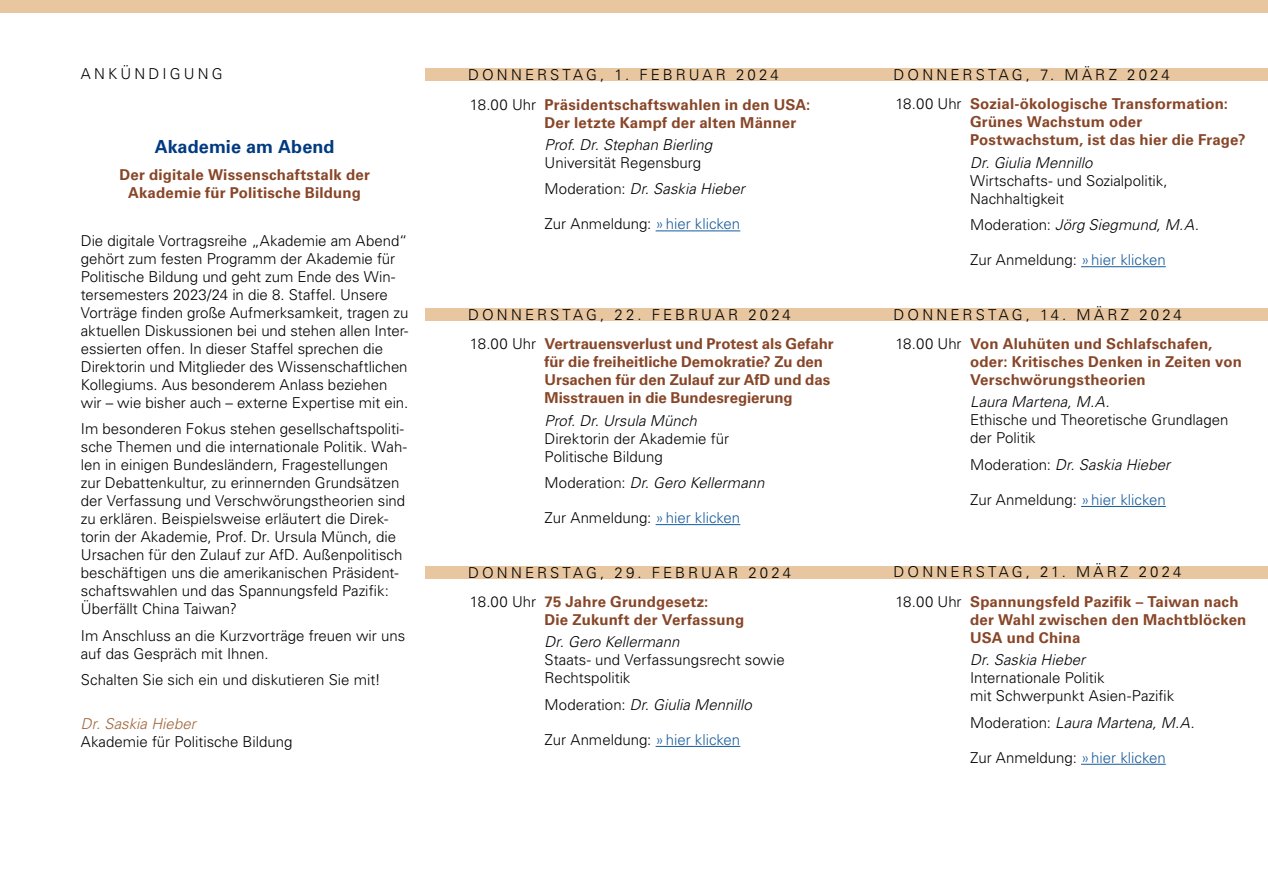
<style>
.page{position:relative;width:1268px;height:893px;background:#fff}
.page>*{position:absolute;margin:0;border:0;box-sizing:border-box;transform-origin:0 0}
.t1{font:700 18px "Univers LT Std";letter-spacing:.005em;color:#003a80}
.t2{font:300 15px/18px "Univers LT Std";color:#000}
.t3{font:700 15px/18px "Univers LT Std";letter-spacing:.01em;color:#884628}
.t4{font:italic 300 15px "Univers LT Std";color:#000}
.t5{font:300 15px/29.5px "Univers LT Std";letter-spacing:.205em;color:#000}
.t6{font:300 15px/29.5px "Univers LT Std";letter-spacing:.21em;color:#000}
.t7{font:italic 300 15px "Univers LT Std";letter-spacing:.005em;color:#a06438}
.s1{font-weight:700;color:#884628}
.s2{font-style:italic}
.s3{color:#165b9a}
.s4{font-weight:300;color:#000}
.s5{font-style:normal}
</style>
<div class="page">
<div style="left:0;top:0;width:1267px;height:13px;background:#e8c69f"></div>
<div style="left:425px;top:68px;width:425px;height:13px;background:#e8c69f"></div>
<hr style="left:655px;top:231px;width:85px;height:1px;background:#165b9a">
<div style="left:850px;top:68px;width:417px;height:13px;background:#e8c69f"></div>
<hr style="left:1080px;top:266px;width:85px;height:1px;background:#165b9a">
<div style="left:425px;top:308px;width:425px;height:13px;background:#e8c69f"></div>
<hr style="left:655px;top:524px;width:85px;height:1px;background:#165b9a">
<div style="left:425px;top:566px;width:425px;height:12px;background:#e8c69f"></div>
<hr style="left:655px;top:746px;width:85px;height:1px;background:#165b9a">
<div style="left:850px;top:308px;width:417px;height:13px;background:#e8c69f"></div>
<hr style="left:1080px;top:506px;width:85px;height:1px;background:#165b9a">
<div style="left:850px;top:566px;width:417px;height:12px;background:#e8c69f"></div>
<hr style="left:1080px;top:764px;width:85px;height:1px;background:#165b9a">
<p class="t6" style="left:81px;top:59px;width:143px">ANKÜNDIGUNG</p>
<p class="t1" style="left:155px;top:136px;width:181px">Akademie am Abend</p>
<p class="t3" style="left:119px;top:166px;width:252px;text-align:center">Der digitale Wissenschaftstalk der<br>Akademie für Politische Bildung</p>
<p class="t2" style="left:81px;top:231px;width:329px">Die digitale Vortragsreihe „Akademie am Abend“ gehört zum festen Programm der Akademie für Politische Bildung und geht zum Ende des Win&shy;tersemesters 2023/24 in die 8. Staffel. Unsere Vorträge finden große Aufmerksamkeit, tragen zu aktuellen Diskussionen bei und stehen allen Inter&shy;essierten offen. In dieser Staffel sprechen die Direktorin und Mitglieder des Wissenschaftlichen Kollegiums. Aus besonderem Anlass beziehen wir – wie bisher auch – externe Expertise mit ein.</p>
<p class="t2" style="left:81px;top:420px;width:327px">Im besonderen Fokus stehen gesellschaftspoliti&shy;sche Themen und die internationale Politik. Wah&shy;len in einigen Bundesländern, Fragestellungen zur Debattenkultur, zu erinnernden Grundsätzen der Verfassung und Verschwörungstheorien sind zu erklären. Beispielsweise erläutert die Direk&shy;torin der Akademie, Prof. Dr. Ursula Münch, die Ursachen für den Zulauf zur AfD. Außenpolitisch beschäftigen uns die amerikanischen Präsident&shy;schaftswahlen und das Spannungsfeld Pazifik:<br>Überfällt China Taiwan?</p>
<p class="t2" style="left:81px;top:626px;width:326px">Im Anschluss an die Kurzvorträge freuen wir uns auf das Gespräch mit Ihnen.</p>
<p class="t2" style="left:81px;top:671px;width:301px">Schalten Sie sich ein und diskutieren Sie mit!</p>
<p class="t7" style="left:81px;top:714px;width:116px">Dr. Saskia Hieber</p>
<p class="t2" style="left:81px;top:732px;width:213px">Akademie für Politische Bildung</p>
<p class="t5" style="left:468px;top:60px;width:344px">DONNERSTAG, 1. FEBRUAR 2024<br>18.00 Uhr <span class="s1">Präsidentschaftswahlen in den USA:</span></p>
<p class="t3" style="left:544px;top:113px;width:253px">Der letzte Kampf der alten Männer</p>
<p class="t4" style="left:544px;top:136px;width:169px">Prof. Dr. Stephan Bierling</p>
<p class="t2" style="left:544px;top:149px;width:201px;line-height:26.5px">Universität Regensburg<br>Moderation: <span class="s2">Dr. Saskia Hieber</span></p>
<p class="t2" style="left:544px;top:215px;width:197px">Zur Anmeldung: <span class="s3">»hier klicken</span></p>
<p class="t3" style="left:468px;top:300px;width:367px;line-height:29.5px"><span class="s4">DONNERSTAG, 22. FEBRUAR 2024<br>18.00 Uhr</span> Vertrauensverlust und Protest als Gefahr</p>
<p class="t3" style="left:544px;top:353px;width:287px">für die freiheitliche Demokratie? Zu den<br>Ursachen für den Zulauf zur AfD und das<br>Misstrauen in die Bundesregierung</p>
<p class="t4" style="left:544px;top:411px;width:154px">Prof. Dr. Ursula Münch</p>
<p class="t2" style="left:544px;top:429px;width:186px">Direktorin der Akademie für<br>Politische Bildung</p>
<p class="t4" style="left:544px;top:474px;width:221px"><span class="s5">Moderation:</span> Dr. Gero Kellermann</p>
<p class="t2" style="left:544px;top:509px;width:197px">Zur Anmeldung: <span class="s3">»hier klicken</span></p>
<p class="t5" style="left:468px;top:558px;width:324px">DONNERSTAG, 29. FEBRUAR 2024<br>18.00 Uhr <span class="s1">75 Jahre Grundgesetz:</span></p>
<p class="t3" style="left:544px;top:611px;width:201px">Die Zukunft der Verfassung</p>
<p class="t4" style="left:544px;top:633px;width:136px">Dr. Gero Kellermann</p>
<p class="t2" style="left:544px;top:651px;width:242px">Staats- und Verfassungsrecht sowie<br>Rechtspolitik</p>
<p class="t4" style="left:544px;top:695px;width:209px"><span class="s5">Moderation:</span> Dr. Giulia Mennillo</p>
<p class="t2" style="left:544px;top:731px;width:197px">Zur Anmeldung: <span class="s3">»hier klicken</span></p>
<p class="t3" style="left:893px;top:60px;width:336px;line-height:29.5px"><span class="s4">DONNERSTAG, 7. MÄRZ 2024<br>18.00 Uhr</span> Sozial-ökologische Transformation:</p>
<p class="t3" style="left:969px;top:113px;width:277px">Grünes Wachstum oder<br>Postwachstum, ist das hier die Frage?</p>
<p class="t4" style="left:969px;top:153px;width:124px">Dr. Giulia Mennillo</p>
<p class="t2" style="left:969px;top:171px;width:199px">Wirtschafts- und Sozialpolitik,<br>Nachhaltigkeit</p>
<p class="t4" style="left:969px;top:216px;width:230px"><span class="s5">Moderation:</span> Jörg Siegmund, M.A.</p>
<p class="t2" style="left:969px;top:251px;width:197px">Zur Anmeldung: <span class="s3">»hier klicken</span></p>
<p class="t6" style="left:893px;top:300px;width:320px">DONNERSTAG, 14. MÄRZ 2024<br>18.00 Uhr <span class="s1">Von Aluhüten und Schlafschafen,</span></p>
<p class="t3" style="left:969px;top:353px;width:273px">oder: Kritisches Denken in Zeiten von<br>Verschwörungstheorien</p>
<p class="t4" style="left:969px;top:393px;width:141px">Laura Martena, M.A.</p>
<p class="t2" style="left:969px;top:411px;width:260px">Ethische und Theoretische Grundlagen der Politik</p>
<p class="t4" style="left:969px;top:456px;width:201px"><span class="s5">Moderation:</span> Dr. Saskia Hieber</p>
<p class="t2" style="left:969px;top:491px;width:197px">Zur Anmeldung: <span class="s3">»hier klicken</span></p>
<p class="t3" style="left:893px;top:557px;width:346px;line-height:29.5px"><span class="s4">DONNERSTAG, 21. MÄRZ 2024<br>18.00 Uhr</span> Spannungsfeld Pazifik – Taiwan nach</p>
<p class="t3" style="left:969px;top:611px;width:278px">der Wahl zwischen den Machtblöcken<br>USA und China</p>
<p class="t4" style="left:969px;top:651px;width:116px">Dr. Saskia Hieber</p>
<p class="t2" style="left:969px;top:669px;width:206px">Internationale Politik<br>mit Schwerpunkt Asien-Pazifik</p>
<p class="t4" style="left:969px;top:713px;width:226px"><span class="s5">Moderation:</span> Laura Martena, M.A.</p>
<p class="t2" style="left:969px;top:748px;width:197px">Zur Anmeldung: <span class="s3">»hier klicken</span></p>
</div>
